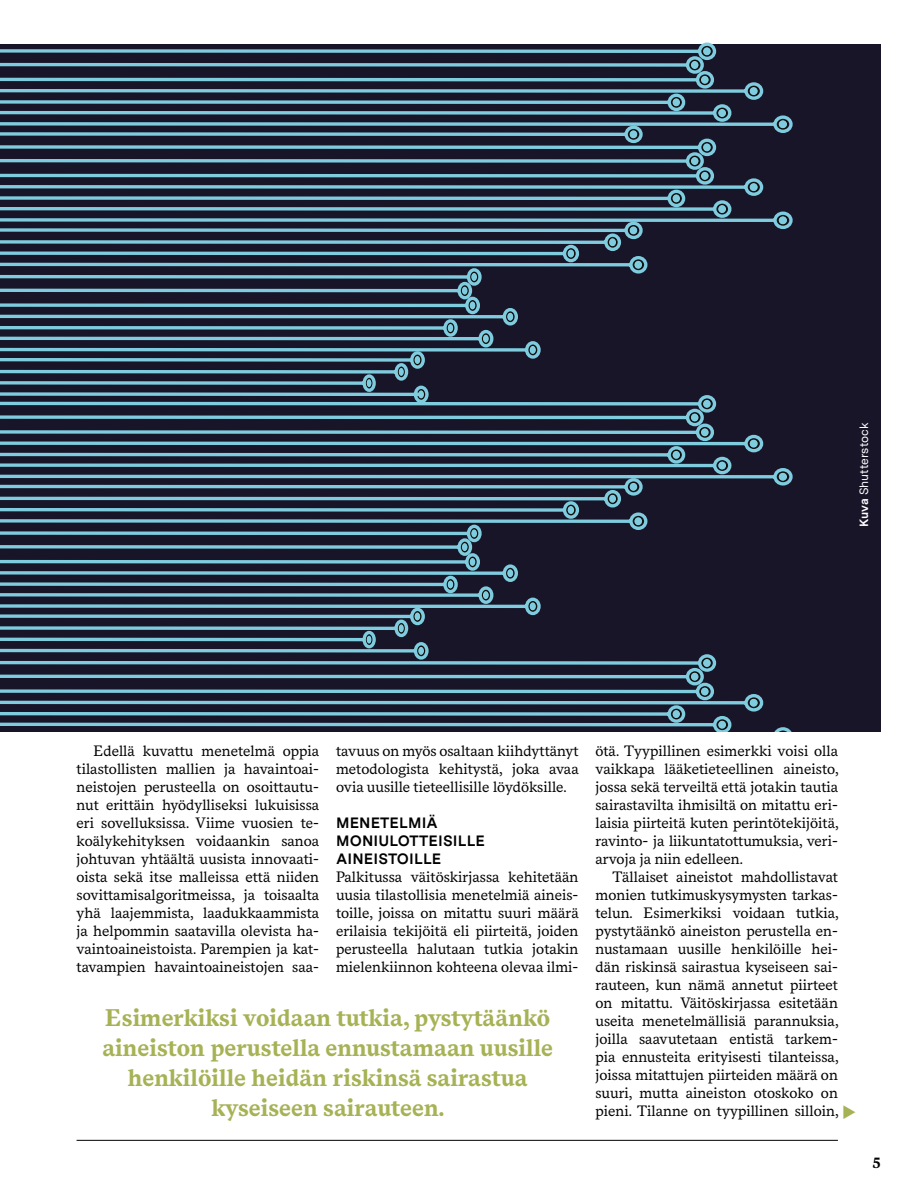
<style>
.page{position:relative;width:923px;height:1191px;background:#fff}
.page>*{position:absolute;margin:0;border:0;box-sizing:border-box;transform-origin:0 0}
.t1{font:700 24px/30px "Messina Serif";color:#a7b255;text-align:center}
.t2{font:15px/18px "Messina Serif";color:#000;text-align:justify}
.t3{font:700 15px/18px "Messina Sans";letter-spacing:.01em;color:#000}
.t4{font:700 15px "Messina Serif";color:#000}
.t5{font:12px "Messina Sans";color:#fff}
.s1{font-weight:700}
.s2{color:#a7b255}
</style>
<div class="page">
<div style="left:0;top:44px;width:880px;height:687px;background:#181529"></div>
<svg style="left:0;top:43px;width:794px;height:689px"></svg>
<hr style="left:77px;top:1140px;width:761px;height:1px;background:#000">
<p class="t5" style="left:855px;top:527px;width:106px;rotate:-90deg"><span class="s1">Kuva</span> Shutterstock</p>
<p class="t2" style="left:77px;top:741px;width:244px;text-indent:17px">Edellä kuvattu menetelmä oppia tilastollisten mallien ja havaintoai&shy;neistojen perusteella on osoittautu&shy;nut erittäin hyödylliseksi lukuisissa eri sovelluksissa. Viime vuosien te&shy;koälykehityksen voidaankin sanoa johtuvan yhtäältä uusista innovaati&shy;oista sekä itse malleissa että niiden sovittamisalgoritmeissa, ja toisaalta yhä laajemmista, laadukkaammista ja helpommin saatavilla olevista ha&shy;vaintoaineistoista. Parempien ja kat&shy;tavampien havaintoaineistojen saa-</p>
<p class="t2" style="left:336px;top:741px;width:244px">tavuus on myös osaltaan kiihdyttänyt metodologista kehitystä, joka avaa ovia uusille tieteellisille löydöksille.</p>
<p class="t3" style="left:336px;top:813px;width:150px">MENETELMIÄ<br>MONIULOTTEISILLE<br>AINEISTOILLE</p>
<p class="t2" style="left:336px;top:867px;width:244px">Palkitussa väitöskirjassa kehitetään uusia tilastollisia menetelmiä aineis&shy;toille, joissa on mitattu suuri määrä erilaisia tekijöitä eli piirteitä, joiden perusteella halutaan tutkia jotakin mielenkiinnon kohteena olevaa ilmi-</p>
<h1 class="t1" style="left:102px;top:1002px;width:452px">Esimerkiksi voidaan tutkia, pystytäänkö aineiston perustella ennustamaan uusille henkilöille heidän riskinsä sairastua kyseiseen sairauteen.</h1>
<p class="t2" style="left:595px;top:741px;width:245px">ötä. Tyypillinen esimerkki voisi olla vaikkapa lääketieteellinen aineisto, jossa sekä terveiltä että jotakin tautia sairastavilta ihmisiltä on mitattu eri&shy;laisia piirteitä kuten perintötekijöitä, ravinto- ja liikuntatottumuksia, veri&shy;arvoja ja niin edelleen.</p>
<p class="t2" style="left:595px;top:867px;width:263px;text-align:left;text-indent:17px">Tällaiset aineistot mahdollistavat monien tutkimuskysymysten tarkas&shy;telun. Esimerkiksi voidaan tutkia, pystytäänkö aineiston perustella en&shy;nustamaan uusille henkilöille hei&shy;dän riskinsä sairastua kyseiseen sai&shy;rauteen, kun nämä annetut piirteet on mitattu. Väitöskirjassa esitetään useita menetelmällisiä parannuksia, joilla saavutetaan entistä tarkem&shy;pia ennusteita erityisesti tilanteissa, joissa mitattujen piirteiden määrä on suuri, mutta aineiston otoskoko on pieni. Tilanne on tyypillinen silloin, <span class="s2">◆</span></p>
<p class="t4" style="left:872px;top:1151px;width:10px">5</p>
</div>
